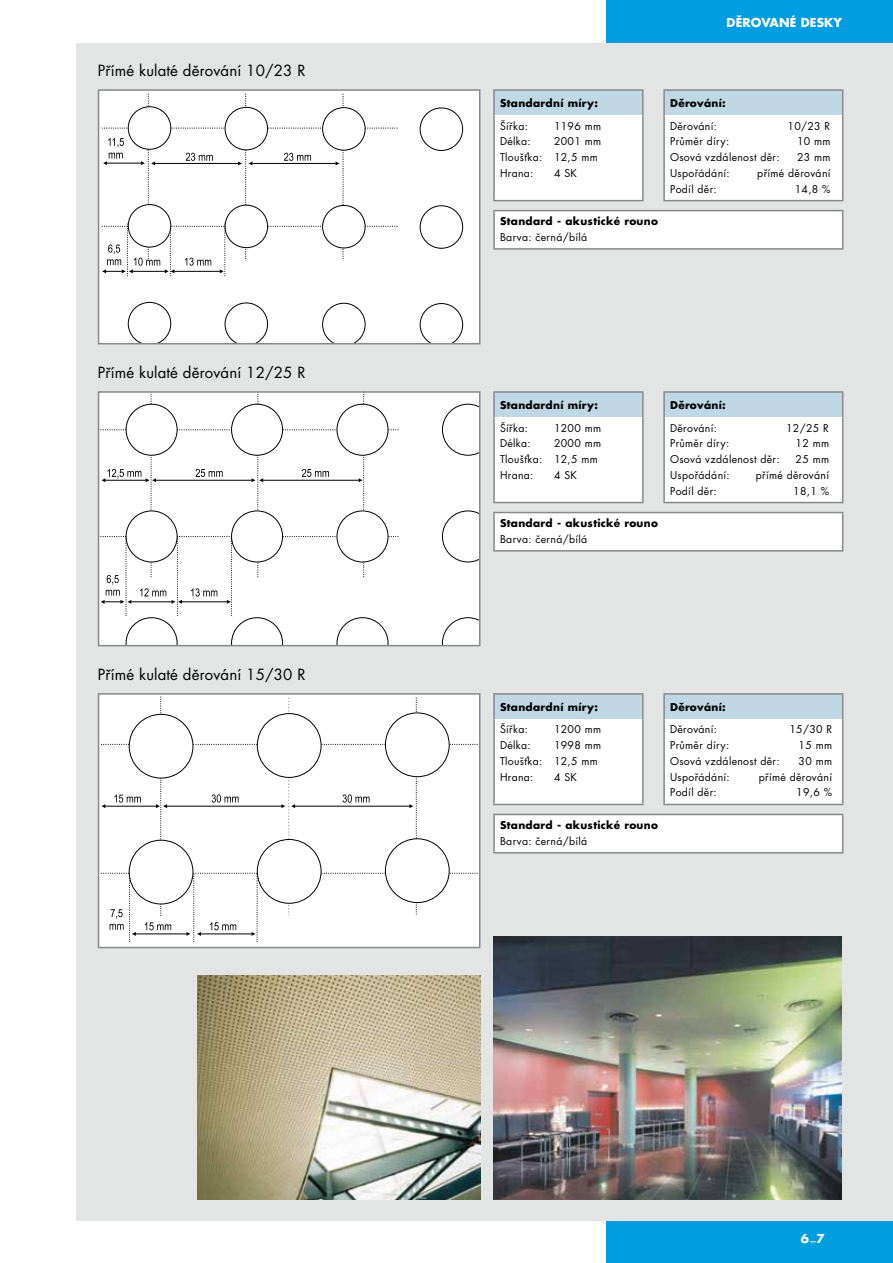
<style>
.page{position:relative;width:893px;height:1263px;background:#fff}
.page>*{position:absolute;margin:0;border:0;box-sizing:border-box;transform-origin:0 0}
.t1{font:15px "Futura";letter-spacing:.01em;color:#000}
.t2{font:700 12px "Futura CE";letter-spacing:.01em;color:#fff}
.t3{font:10.5px/15.8px "Futura CE";letter-spacing:.03em;color:#000}
.t4{font:700 10.5px "Futura CE";letter-spacing:.03em;color:#000}
</style>
<div class="page">
<div style="left:606px;top:0;width:287px;height:43px;background:#009ee0"></div>
<div style="left:606px;top:1220px;width:287px;height:43px;background:#009ee0"></div>
<div style="left:77px;top:43px;width:816px;height:1177px;background:#e3e4e4"></div>
<img style="left:198px;top:976px;width:282px;height:223px">
<img style="left:493px;top:936px;width:349px;height:263px">
<div style="left:101px;top:92px;width:376px;height:249px;background:#fff"></div>
<svg style="left:128px;top:302px;width:43px;height:39px;background:#efefef"></svg>
<svg style="left:225px;top:303px;width:43px;height:38px;background:#efefef"></svg>
<svg style="left:322px;top:303px;width:43px;height:38px;background:#efefef"></svg>
<div style="left:420px;top:108px;width:43px;height:42px;background:#fff;border-radius:50%"></div>
<div style="left:420px;top:108px;width:43px;height:43px;border:1px solid #000;border-radius:50%"></div>
<div style="left:420px;top:206px;width:43px;height:42px;background:#fff;border-radius:50%"></div>
<div style="left:420px;top:206px;width:43px;height:42px;border:1px solid #000;border-radius:50%"></div>
<svg style="left:420px;top:303px;width:43px;height:38px;background:#efefef"></svg>
<svg style="left:102px;top:94px;width:296px;height:182px;background:#f6f6f6"></svg>
<div style="left:98px;top:89px;width:382px;height:255px;border:2px solid #87888a"></div>
<div style="left:494px;top:90px;width:149px;height:26px;background:#c0d8e4"></div>
<div style="left:494px;top:116px;width:149px;height:85px;background:#fff"></div>
<hr style="left:493px;top:116px;width:2px;height:84px;background:#87888a">
<hr style="left:642px;top:116px;width:2px;height:84px;background:#87888a">
<hr style="left:493px;top:200px;width:151px;height:1px;background:#87888a">
<hr style="left:493px;top:89px;width:151px;height:2px;background:#87888a">
<hr style="left:493px;top:91px;width:2px;height:25px;background:#87888a">
<hr style="left:642px;top:91px;width:2px;height:25px;background:#87888a">
<div style="left:664px;top:90px;width:179px;height:26px;background:#c0d8e4"></div>
<div style="left:664px;top:116px;width:179px;height:85px;background:#fff"></div>
<hr style="left:663px;top:116px;width:2px;height:84px;background:#87888a">
<hr style="left:842px;top:116px;width:1px;height:84px;background:#87888a">
<hr style="left:663px;top:200px;width:180px;height:1px;background:#87888a">
<hr style="left:663px;top:89px;width:180px;height:2px;background:#87888a">
<hr style="left:663px;top:91px;width:2px;height:25px;background:#87888a">
<svg style="left:842px;top:91px;width:1px;height:25px"></svg>
<div style="left:494px;top:211px;width:349px;height:38px;background:#fff"></div>
<hr style="left:493px;top:210px;width:350px;height:1px;background:#87888a">
<hr style="left:493px;top:211px;width:2px;height:37px;background:#87888a">
<hr style="left:842px;top:211px;width:1px;height:37px;background:#87888a">
<hr style="left:493px;top:248px;width:350px;height:2px;background:#87888a">
<div style="left:399px;top:394px;width:78px;height:249px;background:#fff"></div>
<svg style="left:442px;top:404px;width:35px;height:51px;background:#f1f1f1"></svg>
<svg style="left:442px;top:511px;width:35px;height:51px;background:#f1f1f1"></svg>
<svg style="left:442px;top:617px;width:35px;height:26px"></svg>
<svg style="left:101px;top:394px;width:298px;height:249px;background:#f6f6f6"></svg>
<div style="left:98px;top:391px;width:382px;height:255px;border:2px solid #87888a"></div>
<div style="left:494px;top:392px;width:149px;height:25px;background:#c0d8e4"></div>
<div style="left:494px;top:417px;width:149px;height:85px;background:#fff"></div>
<hr style="left:493px;top:417px;width:2px;height:85px;background:#87888a">
<hr style="left:642px;top:417px;width:2px;height:85px;background:#87888a">
<hr style="left:493px;top:502px;width:151px;height:1px;background:#87888a">
<hr style="left:493px;top:391px;width:151px;height:2px;background:#87888a">
<hr style="left:493px;top:393px;width:2px;height:24px;background:#87888a">
<hr style="left:642px;top:393px;width:2px;height:24px;background:#87888a">
<div style="left:664px;top:392px;width:179px;height:25px;background:#c0d8e4"></div>
<div style="left:664px;top:417px;width:179px;height:85px;background:#fff"></div>
<hr style="left:663px;top:417px;width:2px;height:85px;background:#87888a">
<hr style="left:842px;top:417px;width:1px;height:85px;background:#87888a">
<hr style="left:663px;top:502px;width:180px;height:1px;background:#87888a">
<hr style="left:663px;top:391px;width:180px;height:2px;background:#87888a">
<hr style="left:663px;top:393px;width:2px;height:24px;background:#87888a">
<svg style="left:842px;top:393px;width:1px;height:24px"></svg>
<div style="left:494px;top:512px;width:349px;height:39px;background:#fff"></div>
<hr style="left:493px;top:512px;width:350px;height:1px;background:#87888a">
<hr style="left:493px;top:513px;width:2px;height:37px;background:#87888a">
<hr style="left:842px;top:513px;width:1px;height:37px;background:#87888a">
<hr style="left:493px;top:550px;width:350px;height:2px;background:#87888a">
<div style="left:101px;top:697px;width:376px;height:245px;background:#fff"></div>
<div style="left:98px;top:693px;width:382px;height:255px;border:2px solid #87888a"></div>
<div style="left:494px;top:694px;width:149px;height:25px;background:#c0d8e4"></div>
<div style="left:494px;top:719px;width:149px;height:85px;background:#fff"></div>
<hr style="left:493px;top:719px;width:2px;height:85px;background:#87888a">
<hr style="left:642px;top:719px;width:2px;height:85px;background:#87888a">
<hr style="left:493px;top:804px;width:151px;height:1px;background:#87888a">
<hr style="left:493px;top:693px;width:151px;height:2px;background:#87888a">
<hr style="left:493px;top:695px;width:2px;height:24px;background:#87888a">
<hr style="left:642px;top:695px;width:2px;height:24px;background:#87888a">
<div style="left:664px;top:694px;width:179px;height:25px;background:#c0d8e4"></div>
<div style="left:664px;top:719px;width:179px;height:85px;background:#fff"></div>
<hr style="left:663px;top:719px;width:2px;height:85px;background:#87888a">
<hr style="left:842px;top:719px;width:1px;height:85px;background:#87888a">
<hr style="left:663px;top:804px;width:180px;height:1px;background:#87888a">
<hr style="left:663px;top:693px;width:180px;height:2px;background:#87888a">
<hr style="left:663px;top:695px;width:2px;height:24px;background:#87888a">
<svg style="left:842px;top:695px;width:1px;height:24px"></svg>
<div style="left:494px;top:814px;width:349px;height:39px;background:#fff"></div>
<hr style="left:493px;top:814px;width:350px;height:1px;background:#87888a">
<hr style="left:493px;top:815px;width:2px;height:37px;background:#87888a">
<hr style="left:842px;top:815px;width:1px;height:37px;background:#87888a">
<hr style="left:493px;top:852px;width:350px;height:1px;background:#87888a">
<h1 class="t1" style="left:98px;top:60px;width:209px">Přímé kulaté děrování 10/23 R</h1>
<h1 class="t1" style="left:98px;top:362px;width:209px">Přímé kulaté děrování 12/25 R</h1>
<h1 class="t1" style="left:98px;top:664px;width:209px">Přímé kulaté děrování 15/30 R</h1>
<p class="t2" style="left:727px;top:14px;width:117px">DĚROVANÉ DESKY</p>
<p class="t4" style="left:500px;top:96px;width:99px">Standardní míry:</p>
<p class="t3" style="left:500px;top:118px;width:29px">Šířka:</p>
<p class="t3" style="left:554px;top:118px;width:49px">1196 mm</p>
<p class="t3" style="left:500px;top:134px;width:32px">Délka:</p>
<p class="t3" style="left:500px;top:134px;width:103px;text-indent:54px">2001 mm<br>Tloušťka: 12,5 mm<br>Hrana:</p>
<p class="t3" style="left:554px;top:165px;width:24px">4 SK</p>
<p class="t4" style="left:500px;top:214px;width:160px">Standard - akustické rouno</p>
<p class="t3" style="left:500px;top:229px;width:89px">Barva: černá/bílá</p>
<p class="t4" style="left:670px;top:96px;width:57px">Děrování:</p>
<p class="t3" style="left:670px;top:118px;width:48px">Děrování:</p>
<p class="t3" style="left:788px;top:118px;width:44px">10/23 R</p>
<p class="t3" style="left:670px;top:134px;width:61px">Průměr díry:</p>
<p class="t3" style="left:797px;top:134px;width:35px">10 mm</p>
<p class="t3" style="left:670px;top:150px;width:111px">Osová vzdálenost děr:</p>
<p class="t3" style="left:797px;top:150px;width:35px">23 mm</p>
<p class="t3" style="left:670px;top:165px;width:61px">Uspořádání:</p>
<p class="t3" style="left:757px;top:165px;width:75px">přímé děrování</p>
<p class="t3" style="left:670px;top:181px;width:48px">Podíl děr:</p>
<p class="t3" style="left:795px;top:181px;width:37px">14,8 %</p>
<p class="t4" style="left:500px;top:398px;width:99px">Standardní míry:</p>
<p class="t3" style="left:500px;top:420px;width:29px">Šířka:</p>
<p class="t3" style="left:554px;top:420px;width:49px">1200 mm</p>
<p class="t3" style="left:500px;top:436px;width:32px">Délka:</p>
<p class="t3" style="left:500px;top:436px;width:103px;text-indent:54px">2000 mm<br>Tloušťka: 12,5 mm<br>Hrana:</p>
<p class="t3" style="left:554px;top:467px;width:24px">4 SK</p>
<p class="t4" style="left:500px;top:516px;width:160px">Standard - akustické rouno</p>
<p class="t3" style="left:500px;top:531px;width:89px">Barva: černá/bílá</p>
<p class="t4" style="left:670px;top:398px;width:57px">Děrování:</p>
<p class="t3" style="left:670px;top:420px;width:48px">Děrování:</p>
<p class="t3" style="left:786px;top:420px;width:44px">12/25 R</p>
<p class="t3" style="left:670px;top:436px;width:61px">Průměr díry:</p>
<p class="t3" style="left:796px;top:436px;width:35px">12 mm</p>
<p class="t3" style="left:670px;top:452px;width:111px">Osová vzdálenost děr:</p>
<p class="t3" style="left:796px;top:452px;width:35px">25 mm</p>
<p class="t3" style="left:670px;top:467px;width:61px">Uspořádání:</p>
<p class="t3" style="left:756px;top:467px;width:75px">přímé děrování</p>
<p class="t3" style="left:670px;top:483px;width:48px">Podíl děr:</p>
<p class="t3" style="left:793px;top:483px;width:37px">18,1 %</p>
<p class="t4" style="left:500px;top:700px;width:99px">Standardní míry:</p>
<p class="t3" style="left:500px;top:722px;width:29px">Šířka:</p>
<p class="t3" style="left:554px;top:722px;width:49px">1200 mm</p>
<p class="t3" style="left:500px;top:738px;width:32px">Délka:</p>
<p class="t3" style="left:500px;top:738px;width:103px;text-indent:54px">1998 mm<br>Tloušťka: 12,5 mm<br>Hrana:</p>
<p class="t3" style="left:554px;top:769px;width:24px">4 SK</p>
<p class="t4" style="left:500px;top:818px;width:160px">Standard - akustické rouno</p>
<p class="t3" style="left:500px;top:833px;width:89px">Barva: černá/bílá</p>
<p class="t4" style="left:670px;top:700px;width:57px">Děrování:</p>
<p class="t3" style="left:670px;top:722px;width:48px">Děrování:</p>
<p class="t3" style="left:789px;top:722px;width:44px">15/30 R</p>
<p class="t3" style="left:670px;top:738px;width:61px">Průměr díry:</p>
<p class="t3" style="left:799px;top:738px;width:35px">15 mm</p>
<p class="t3" style="left:670px;top:754px;width:111px">Osová vzdálenost děr:</p>
<p class="t3" style="left:799px;top:754px;width:35px">30 mm</p>
<p class="t3" style="left:670px;top:769px;width:61px">Uspořádání:</p>
<p class="t3" style="left:759px;top:769px;width:75px">přímé děrování</p>
<p class="t3" style="left:670px;top:785px;width:48px">Podíl děr:</p>
<p class="t3" style="left:796px;top:785px;width:37px">19,6 %</p>
<p class="t2" style="left:801px;top:1230px;width:26px">6_7</p>
</div>
